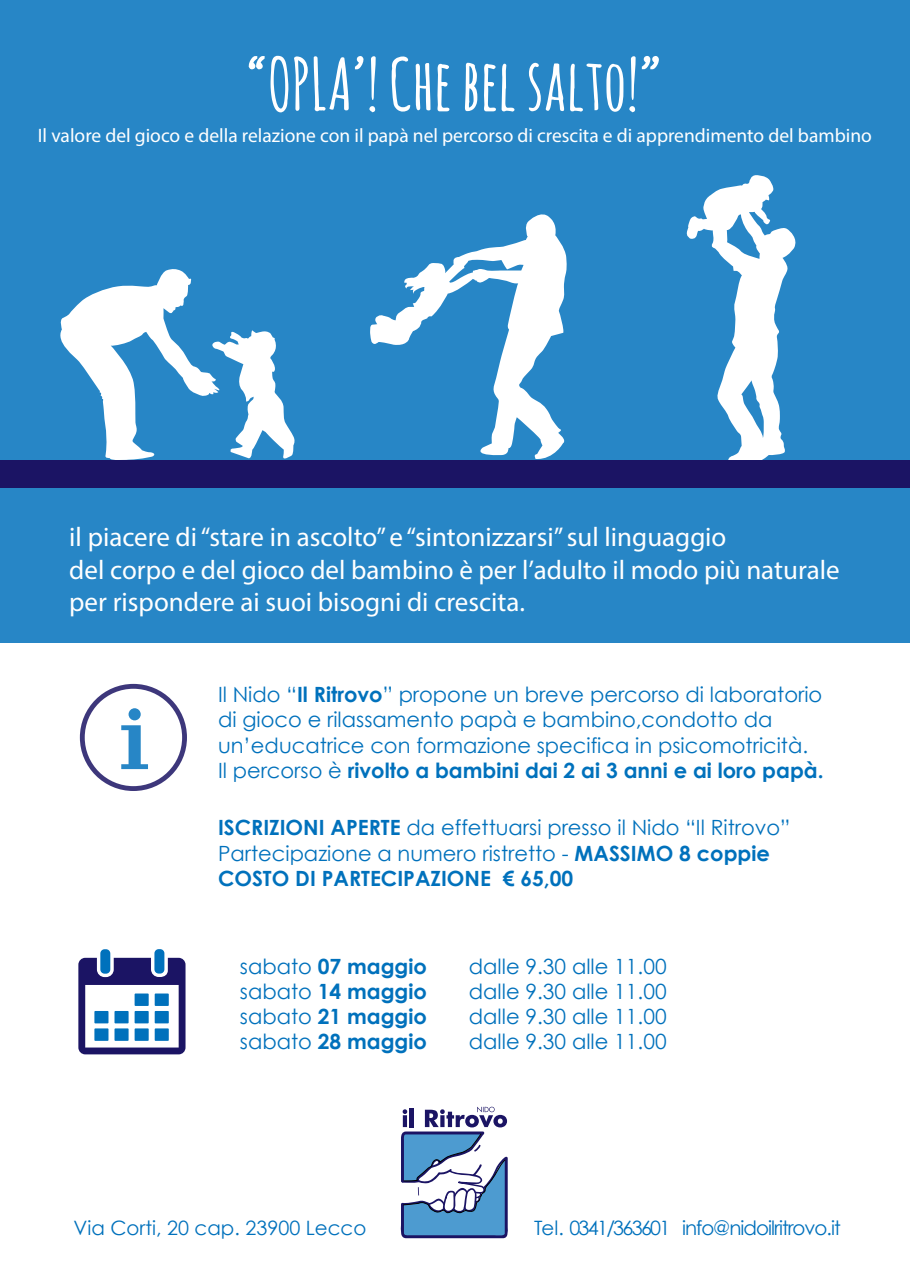
<style>
.page{position:relative;width:910px;height:1280px;background:#fff}
.page>*{position:absolute;margin:0;border:0;box-sizing:border-box;transform-origin:0 0}
.t1{font:700 70.65px "Amatic SC";color:#fff}
.t2{font:27px/32.4px "Myriad Pro";color:#fff}
.t3{font:21px/25.2px "Century Gothic";color:#0071bc}
.t4{font:700 21px "Century Gothic";color:#0071bc}
.t5{font:19.8px "Century Gothic";letter-spacing:-.05em;color:#0071bc}
.t6{font:19.8px "Century Gothic";color:#0071bc}
.t7{font:19.5px "Myriad Pro";color:#fff}
.s1{font-weight:700}
.s2{font-weight:400}
</style>
<div class="page">
<div style="left:0;top:0;width:910px;height:643px;background:#2786c6"></div>
<svg style="left:400px;top:1107px;width:108px;height:131px"></svg>
<svg style="left:60px;top:269px;width:235px;height:191px"></svg>
<svg style="left:686px;top:175px;width:110px;height:285px"></svg>
<svg style="left:370px;top:214px;width:197px;height:245px"></svg>
<div style="left:0;top:460px;width:910px;height:27px;background:#1b1464"></div>
<svg style="left:80px;top:684px;width:107px;height:107px"></svg>
<div style="left:100px;top:949px;width:10px;height:25px;background:#0071bc;border-radius:4px"></div>
<div style="left:154px;top:949px;width:10px;height:24px;background:#0071bc;border-radius:4px"></div>
<svg style="left:78px;top:958px;width:107px;height:96px"></svg>
<div style="left:135px;top:993px;width:14px;height:13px;background:#0071bc"></div>
<div style="left:155px;top:993px;width:14px;height:13px;background:#0071bc"></div>
<div style="left:94px;top:1011px;width:14px;height:12px;background:#0071bc"></div>
<div style="left:115px;top:1011px;width:14px;height:12px;background:#0071bc"></div>
<div style="left:135px;top:1011px;width:14px;height:12px;background:#0071bc"></div>
<div style="left:155px;top:1011px;width:14px;height:12px;background:#0071bc"></div>
<div style="left:94px;top:1028px;width:14px;height:13px;background:#0071bc"></div>
<div style="left:115px;top:1028px;width:14px;height:13px;background:#0071bc"></div>
<div style="left:135px;top:1028px;width:14px;height:13px;background:#0071bc"></div>
<div style="left:155px;top:1028px;width:14px;height:13px;background:#0071bc"></div>
<h1 class="t1" style="left:246px;top:34px;width:418px">“OPLA’! Che bel salto!”</h1>
<p class="t7" style="left:38px;top:124px;width:836px">Il valore del gioco e della relazione con il papà nel percorso di crescita e di apprendimento del bambino</p>
<p class="t2" style="left:69px;top:521px;width:772px">il piacere di “stare in ascolto” e “sintonizzarsi” sul linguaggio<br>del corpo e del gioco del bambino è per l’adulto il modo più naturale per rispondere ai suoi bisogni di crescita.</p>
<p class="t3" style="left:218px;top:682px;width:607px">Il Nido “<span class="s1">Il Ritrovo</span>” propone un breve percorso di laboratorio di gioco e rilassamento papà e bambino,condotto da un’educatrice con formazione specifica in psicomotricità.<br>Il percorso è <span class="s1">rivolto a bambini dai 2 ai 3 anni e ai loro papà.</span></p>
<p class="t3" style="left:218px;top:815px;width:574px"><span class="s1">ISCRIZIONI APERTE</span> da effettuarsi presso il Nido “Il Ritrovo”<br>Partecipazione a numero ristretto - <span class="s1">MASSIMO 8 coppie<br>COSTO DI PARTECIPAZIONE € 65,00</span></p>
<p class="t4" style="left:240px;top:953px;width:189px"><span class="s2">sabato</span> 07 maggio</p>
<p class="t3" style="left:469px;top:953px;width:199px">dalle 9.30 alle 11.00</p>
<p class="t4" style="left:240px;top:978px;width:189px"><span class="s2">sabato</span> 14 maggio</p>
<p class="t3" style="left:469px;top:978px;width:199px">dalle 9.30 alle 11.00</p>
<p class="t4" style="left:240px;top:1003px;width:189px"><span class="s2">sabato</span> 21 maggio</p>
<p class="t3" style="left:469px;top:1003px;width:199px">dalle 9.30 alle 11.00</p>
<p class="t4" style="left:240px;top:1028px;width:189px"><span class="s2">sabato</span> 28 maggio</p>
<p class="t3" style="left:469px;top:1029px;width:199px">dalle 9.30 alle 11.00</p>
<p class="t6" style="left:74px;top:1216px;width:294px">Via Corti, 20 cap. 23900 Lecco</p>
<p class="t5" style="left:534px;top:1216px;width:308px">Tel. 0341/363601 info@nidoilritrovo.it</p>
</div>
